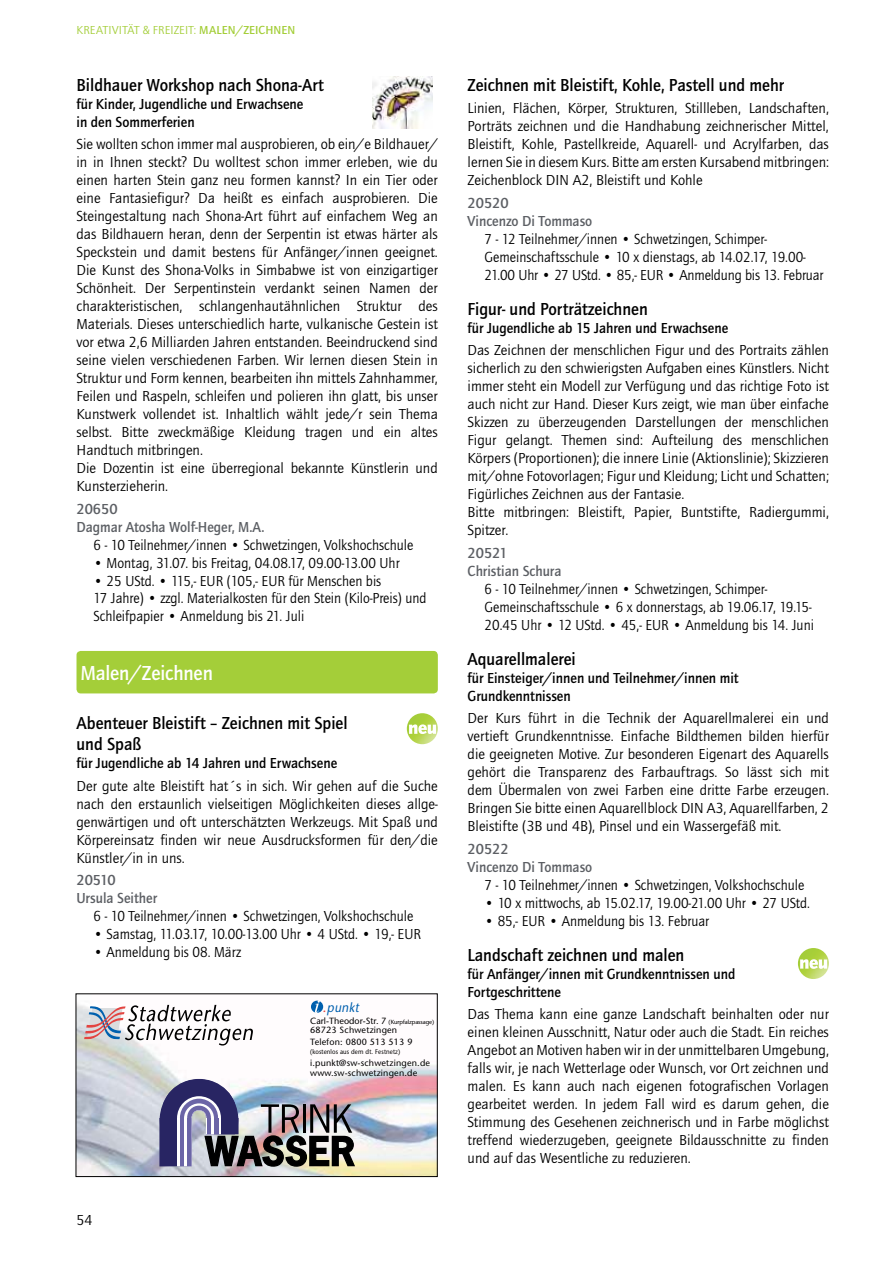
<style>
.page{position:relative;width:893px;height:1263px;background:#fff}
.page>*{position:absolute;margin:0;border:0;box-sizing:border-box;transform-origin:0 0}
.t1{font:700 21px "Quay Itc T";letter-spacing:-.005em;color:#fff;scale:.95 1}
.t2{font:700 18px/21.6px "Quay Itc T";color:#000;scale:.95 1}
.t3{font:15px/18px "Quay Itc T";color:#000;text-align:justify}
.t4{font:15px/18px "Quay Itc T";color:#000;scale:.95 1}
.t5{font:700 15px/18px "Quay Itc T";color:#000;scale:.95 1}
.t6{font:700 15px/18px "Quay Itc T";color:#5c5f64}
.t7{font:italic 13.35px "Stone Sans";color:#0060ae;scale:.88 1}
.t8{font:12px "Quay Itc T";letter-spacing:.01em;color:#a4ce39}
.t9{font:9px/8.2px "Stone Sans";letter-spacing:.02em;color:#000}
.t10{font:6.75px "Stone Sans";letter-spacing:.02em;color:#000;scale:.9 1}
.s1{font-weight:700}
.s2{color:#e34441}
.s3{font-size:6px}
</style>
<div class="page">
<div style="left:77px;top:651px;width:361px;height:42px;background:#a4ce39;border-radius:4px"></div>
<img style="left:407px;top:713px;width:31px;height:31px;border-radius:50%">
<svg style="left:409px;top:724px;width:27px;height:10px"></svg>
<img style="left:798px;top:948px;width:31px;height:31px;border-radius:50%">
<svg style="left:800px;top:959px;width:27px;height:10px"></svg>
<img style="left:78px;top:1001px;width:357px;height:174px">
<div style="left:76px;top:994px;width:361px;height:183px;border:1px solid #000"></div>
<img style="left:159px;top:1079px;width:197px;height:93px">
<svg style="left:84px;top:1005px;width:169px;height:41px"></svg>
<div style="left:311px;top:1001px;width:12px;height:12px;background:#0060ae;border-radius:50%"></div>
<svg style="left:315px;top:1000px;width:5px;height:13px"></svg>
<img style="left:373px;top:77px;width:60px;height:51px">
<p class="t8" style="left:77px;top:25px;width:220px">KREATIVITÄT &amp; FREIZEIT: <span class="s1">MALEN/ZEICHNEN</span></p>
<p class="t2" style="left:77px;top:75px;width:262px">Bildhauer Workshop nach Shona-Art</p>
<p class="t5" style="left:77px;top:95px;width:240px">für Kinder, Jugendliche und Erwachsene in den Sommerferien</p>
<p class="t3" style="left:77px;top:136px;width:363px;text-align:left">Sie wollten schon immer mal ausprobieren, ob ein/e Bildhauer/ in in Ihnen steckt? Du wolltest schon immer erleben, wie du einen harten Stein ganz neu formen kannst? In ein Tier oder eine Fantasiefigur? Da heißt es einfach ausprobieren. Die Steingestaltung nach Shona-Art führt auf einfachem Weg an das Bildhauern heran, denn der Serpentin ist etwas härter als Speckstein und damit bestens für Anfänger/innen geeignet.<br>Die Kunst des Shona-Volks in Simbabwe ist von einzigartiger Schönheit. Der Serpentinstein verdankt seinen Namen der charakteristischen, schlangenhautähnlichen Struktur des Materials. Dieses unterschiedlich harte, vulkanische Gestein ist vor etwa 2,6 Milliarden Jahren entstanden. Beeindruckend sind seine vielen verschiedenen Farben. Wir lernen diesen Stein in Struktur und Form kennen, bearbeiten ihn mittels Zahnhammer, Feilen und Raspeln, schleifen und polieren ihn glatt, bis unser Kunstwerk vollendet ist. Inhaltlich wählt jede/r sein Thema selbst. Bitte zweckmäßige Kleidung tragen und ein altes Handtuch mitbringen.<br>Die Dozentin ist eine überregional bekannte Künstlerin und Kunsterzieherin.</p>
<p class="t6" style="left:77px;top:500px;width:189px">20650<br>Dagmar Atosha Wolf-Heger, M.A.</p>
<p class="t4" style="left:94px;top:537px;width:338px">6 - 10 Teilnehmer/innen • Schwetzingen, Volkshochschule</p>
<p class="t4" style="left:94px;top:555px;width:324px">• Montag, 31.07. bis Freitag, 04.08.17, 09.00-13.00 Uhr</p>
<p class="t4" style="left:94px;top:573px;width:352px">• 25 UStd. • 115,- EUR (105,- EUR für Menschen bis<br>17 Jahre) • zzgl. Materialkosten für den Stein (Kilo-Preis) und<br>Schleifpapier • Anmeldung bis 21. Juli</p>
<h1 class="t1" style="left:80px;top:665px;width:141px">Malen/Zeichnen</h1>
<p class="t2" style="left:77px;top:713px;width:287px">Abenteuer Bleistift – Zeichnen mit Spiel und Spaß</p>
<p class="t5" style="left:77px;top:755px;width:276px">für Jugendliche ab 14 Jahren und Erwachsene</p>
<p class="t3" style="left:77px;top:778px;width:363px">Der gute alte Bleistift hat´s in sich. Wir gehen auf die Suche nach den erstaunlich vielseitigen Möglichkeiten dieses all ge - gen wärtigen und oft unterschätzten Werkzeugs. Mit Spaß und Körpereinsatz finden wir neue Ausdrucksformen für den/die Künstler/in in uns.</p>
<p class="t6" style="left:77px;top:872px;width:82px">20510<br>Ursula Seither</p>
<p class="t4" style="left:94px;top:908px;width:338px">6 - 10 Teilnehmer/innen • Schwetzingen, Volkshochschule</p>
<p class="t4" style="left:94px;top:926px;width:346px">• Samstag, 11.03.17, 10.00-13.00 Uhr • 4 UStd. • 19,- EUR</p>
<p class="t4" style="left:94px;top:944px;width:157px">• Anmeldung bis 08. März</p>
<p class="t7" style="left:323px;top:1002px;width:46px"><span class="s2">.</span>punkt</p>
<p class="t3" style="left:77px;top:1212px;width:17px">54</p>
<p class="t9" style="left:310px;top:1018px;width:126px">Carl-Theodor-Str. 7 <span class="s3">(Kurpfalzpassage)<br></span>68723 Schwetzingen</p>
<p class="t9" style="left:310px;top:1039px;width:104px">Telefon: 0800 513 513 9</p>
<p class="t10" style="left:310px;top:1049px;width:102px">(kostenlos aus dem dt. Festnetz)</p>
<p class="t9" style="left:310px;top:1059px;width:121px;line-height:9.6px">i.punkt@sw-schwetzingen.de www.sw-schwetzingen.de</p>
<p class="t2" style="left:468px;top:75px;width:335px">Zeichnen mit Bleistift, Kohle, Pastell und mehr</p>
<p class="t3" style="left:468px;top:100px;width:363px">Linien, Flächen, Körper, Strukturen, Stillleben, Landschaften, Porträts zeichnen und die Handhabung zeichnerischer Mittel, Bleistift, Kohle, Pastellkreide, Aquarell- und Acrylfarben, das lernen Sie in diesem Kurs. Bitte am ersten Kursabend mitbringen:<br>Zeichenblock DIN A2, Bleistift und Kohle</p>
<p class="t6" style="left:468px;top:194px;width:126px">20520<br>Vincenzo Di Tommaso</p>
<p class="t4" style="left:485px;top:231px;width:358px">7 - 12 Teilnehmer/innen • Schwetzingen, Schimper-<br>Gemein schaftsschule • 10 x dienstags, ab 14.02.17, 19.00-<br>21.00 Uhr • 27 UStd. • 85,- EUR • Anmeldung bis 13. Februar</p>
<p class="t2" style="left:468px;top:299px;width:191px">Figur- und Porträtzeichnen</p>
<p class="t5" style="left:468px;top:319px;width:276px">für Jugendliche ab 15 Jahren und Erwachsene</p>
<p class="t3" style="left:467px;top:342px;width:363px;text-align:left">Das Zeichnen der menschlichen Figur und des Portraits zählen sicherlich zu den schwierigsten Aufgaben eines Künstlers. Nicht immer steht ein Modell zur Verfügung und das richtige Foto ist auch nicht zur Hand. Dieser Kurs zeigt, wie man über einfache Skizzen zu überzeugenden Darstellungen der menschlichen Figur gelangt. Themen sind: Aufteilung des menschlichen Körpers (Proportionen); die innere Linie (Aktionslinie); Skizzieren mit/ohne Fotovorlagen; Figur und Kleidung; Licht und Schatten; Figürliches Zeichnen aus der Fantasie.<br>Bitte mitbringen: Bleistift, Papier, Buntstifte, Radiergummi, Spitzer.</p>
<p class="t6" style="left:467px;top:544px;width:95px">20521<br>Christian Schura</p>
<p class="t4" style="left:485px;top:581px;width:348px">6 - 10 Teilnehmer/innen • Schwetzingen, Schimper-<br>Gemein schaftsschule • 6 x donnerstags, ab 19.06.17, 19.15-<br>20.45 Uhr • 12 UStd. • 45,- EUR • Anmeldung bis 14. Juni</p>
<p class="t2" style="left:468px;top:649px;width:115px">Aquarellmalerei</p>
<p class="t5" style="left:468px;top:669px;width:287px">für Einsteiger/innen und Teilnehmer/innen mit<br>Grundkenntnissen</p>
<p class="t3" style="left:468px;top:710px;width:363px">Der Kurs führt in die Technik der Aquarellmalerei ein und vertieft Grundkenntnisse. Einfache Bildthemen bilden hierfür die geeigneten Motive. Zur besonderen Eigenart des Aquarells gehört die Transparenz des Farbauftrags. So lässt sich mit dem Übermalen von zwei Farben eine dritte Farbe erzeugen.<br>Bringen Sie bitte einen Aquarellblock DIN A3, Aquarellfarben, 2<br>Bleistifte (3B und 4B), Pinsel und ein Wassergefäß mit.</p>
<p class="t6" style="left:468px;top:840px;width:126px">20522<br>Vincenzo Di Tommaso</p>
<p class="t4" style="left:485px;top:877px;width:338px">7 - 10 Teilnehmer/innen • Schwetzingen, Volkshochschule</p>
<p class="t4" style="left:485px;top:895px;width:344px">• 10 x mittwochs, ab 15.02.17, 19.00-21.00 Uhr • 27 UStd.</p>
<p class="t4" style="left:485px;top:913px;width:238px">• 85,- EUR • Anmeldung bis 13. Februar</p>
<p class="t2" style="left:468px;top:945px;width:230px">Landschaft zeichnen und malen</p>
<p class="t5" style="left:468px;top:965px;width:283px">für Anfänger/innen mit Grundkenntnissen und<br>Fortgeschrittene</p>
<p class="t3" style="left:468px;top:1006px;width:363px">Das Thema kann eine ganze Landschaft beinhalten oder nur einen kleinen Ausschnitt, Natur oder auch die Stadt. Ein reiches Angebot an Motiven haben wir in der unmittelbaren Umgebung, falls wir, je nach Wetterlage oder Wunsch, vor Ort zeichnen und malen. Es kann auch nach eigenen fotografischen Vorlagen gearbeitet werden. In jedem Fall wird es darum gehen, die Stimmung des Gesehenen zeichnerisch und in Farbe möglichst treffend wiederzugeben, geeignete Bildausschnitte zu finden und auf das Wesentliche zu reduzieren.</p>
</div>
